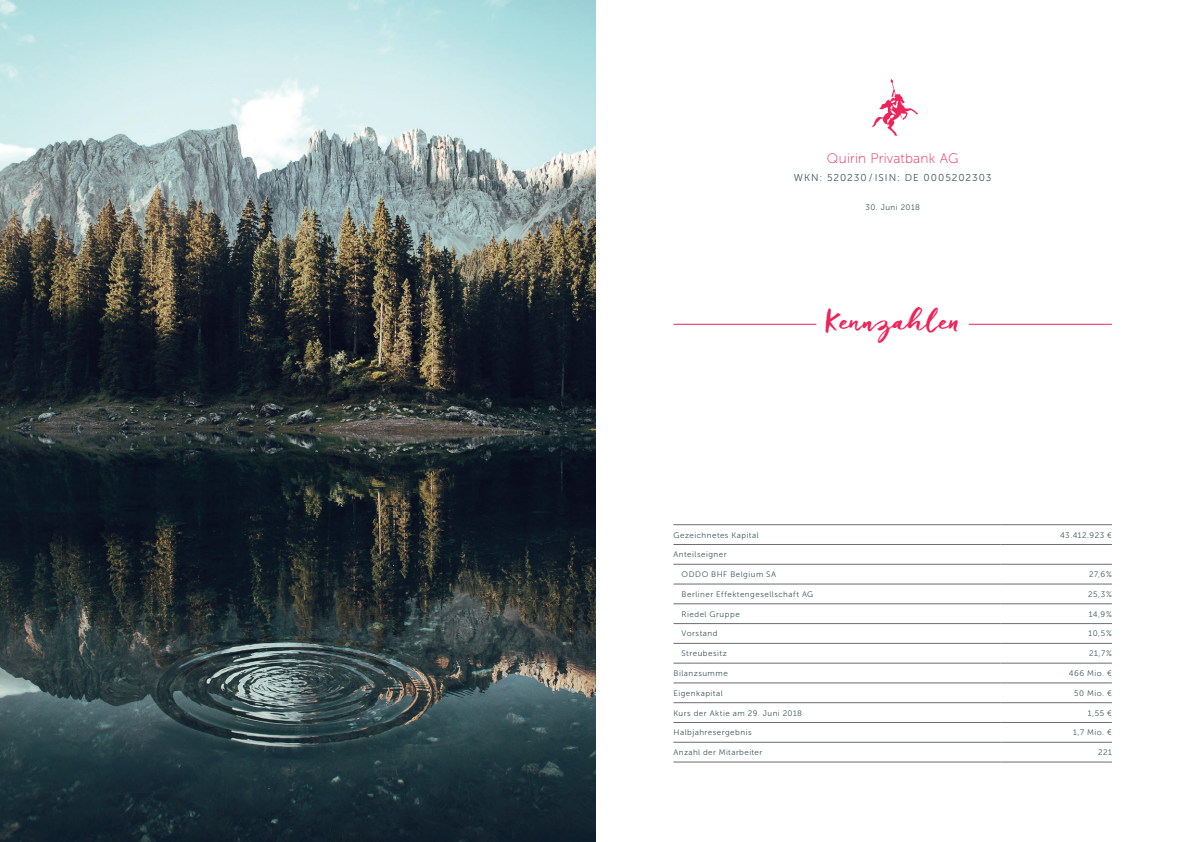
<style>
.page{position:relative;width:1191px;height:842px;background:#fff}
.page>*{position:absolute;margin:0;border:0;box-sizing:border-box;transform-origin:0 0}
.t1{font:28.6px "Freeland";color:#ee2359}
.Fließtext{font:13.7px "Museo Sans 100";letter-spacing:.015em;color:#ee2359}
.Fließtext-2{font:10px "Museo Sans 300";letter-spacing:.1em;color:#3c545b}
.Tabelle_Text_rot{font:8px "Museo Sans 300";letter-spacing:.06em;color:#3c545b}
.Fließtext-3{font:8px "Museo Sans 300";letter-spacing:.06em;color:#3c545b}
</style>
<div class="page">
<svg style="left:871px;top:79px;width:47px;height:57px"></svg>
<hr style="left:673px;top:524px;width:327px;height:1px;background:#6c6d70">
<hr style="left:1000px;top:524px;width:112px;height:1px;background:#6c6d70">
<hr style="left:673px;top:544px;width:327px;height:1px;background:#6c6d70">
<hr style="left:1000px;top:544px;width:112px;height:1px;background:#6c6d70">
<hr style="left:673px;top:584px;width:327px;height:1px;background:#6c6d70">
<hr style="left:1000px;top:584px;width:112px;height:1px;background:#6c6d70">
<hr style="left:673px;top:604px;width:327px;height:1px;background:#6c6d70">
<hr style="left:1000px;top:604px;width:112px;height:1px;background:#6c6d70">
<hr style="left:673px;top:623px;width:327px;height:1px;background:#6c6d70">
<hr style="left:1000px;top:623px;width:112px;height:1px;background:#6c6d70">
<hr style="left:673px;top:643px;width:327px;height:1px;background:#6c6d70">
<hr style="left:1000px;top:643px;width:112px;height:1px;background:#6c6d70">
<hr style="left:673px;top:663px;width:327px;height:1px;background:#6c6d70">
<hr style="left:1000px;top:663px;width:112px;height:1px;background:#6c6d70">
<hr style="left:673px;top:683px;width:327px;height:1px;background:#6c6d70">
<hr style="left:1000px;top:683px;width:112px;height:1px;background:#6c6d70">
<hr style="left:673px;top:702px;width:327px;height:1px;background:#6c6d70">
<hr style="left:1000px;top:702px;width:112px;height:1px;background:#6c6d70">
<hr style="left:673px;top:722px;width:327px;height:1px;background:#6c6d70">
<hr style="left:1000px;top:722px;width:112px;height:1px;background:#6c6d70">
<hr style="left:673px;top:742px;width:327px;height:1px;background:#6c6d70">
<hr style="left:1000px;top:742px;width:112px;height:1px;background:#6c6d70">
<hr style="left:673px;top:762px;width:327px;height:1px;background:#6c6d70">
<hr style="left:1000px;top:762px;width:112px;height:1px;background:#6c6d70">
<hr style="left:673px;top:564px;width:327px;height:1px;background:#6c6d70">
<hr style="left:1000px;top:564px;width:112px;height:1px;background:#6c6d70">
<hr style="left:969px;top:324px;width:143px;height:1px;background:#ee2359">
<hr style="left:673px;top:324px;width:143px;height:1px;background:#ee2359">
<img style="left:0;top:0;width:595px;height:842px">
<p class="Fließtext" style="left:827px;top:151px;width:133px">Quirin Privatbank AG</p>
<p class="Fließtext-2" style="left:794px;top:172px;width:199px">WKN: 520230 / ISIN: DE 0005202303</p>
<p class="Fließtext-3" style="left:865px;top:203px;width:56px">30. Juni 2018</p>
<p class="t1" style="left:825px;top:303px;width:136px">Kennzahlen</p>
<p class="Tabelle_Text_rot" style="left:673px;top:530px;width:87px">Gezeichnetes Kapital</p>
<p class="Tabelle_Text_rot" style="left:1060px;top:530px;width:53px">43.412.923 €</p>
<p class="Tabelle_Text_rot" style="left:673px;top:550px;width:55px">Anteilseigner</p>
<p class="Tabelle_Text_rot" style="left:681px;top:570px;width:96px">ODDO BHF Belgium SA</p>
<p class="Tabelle_Text_rot" style="left:1089px;top:570px;width:24px">27,6 %</p>
<p class="Tabelle_Text_rot" style="left:681px;top:590px;width:133px">Berliner Effektengesellschaft AG</p>
<p class="Tabelle_Text_rot" style="left:1088px;top:590px;width:25px">25,3 %</p>
<p class="Tabelle_Text_rot" style="left:681px;top:610px;width:60px">Riedel Gruppe</p>
<p class="Tabelle_Text_rot" style="left:1088px;top:610px;width:25px">14,9 %</p>
<p class="Tabelle_Text_rot" style="left:681px;top:629px;width:38px">Vorstand</p>
<p class="Tabelle_Text_rot" style="left:1088px;top:629px;width:25px">10,5 %</p>
<p class="Tabelle_Text_rot" style="left:681px;top:649px;width:47px">Streubesitz</p>
<p class="Tabelle_Text_rot" style="left:1089px;top:649px;width:24px">21,7 %</p>
<p class="Tabelle_Text_rot" style="left:673px;top:669px;width:56px">Bilanzsumme</p>
<p class="Tabelle_Text_rot" style="left:1068px;top:669px;width:45px">466 Mio. €</p>
<p class="Tabelle_Text_rot" style="left:673px;top:689px;width:51px">Eigenkapital</p>
<p class="Tabelle_Text_rot" style="left:1074px;top:689px;width:39px">50 Mio. €</p>
<p class="Tabelle_Text_rot" style="left:673px;top:708px;width:130px">Kurs der Aktie am 29. Juni 2018</p>
<p class="Tabelle_Text_rot" style="left:1088px;top:708px;width:26px">1,55 €</p>
<p class="Tabelle_Text_rot" style="left:673px;top:728px;width:80px">Halbjahresergebnis</p>
<p class="Tabelle_Text_rot" style="left:1073px;top:728px;width:40px">1,7 Mio. €</p>
<p class="Tabelle_Text_rot" style="left:673px;top:748px;width:90px">Anzahl der Mitarbeiter</p>
<p class="Tabelle_Text_rot" style="left:1098px;top:748px;width:15px">221</p>
</div>
